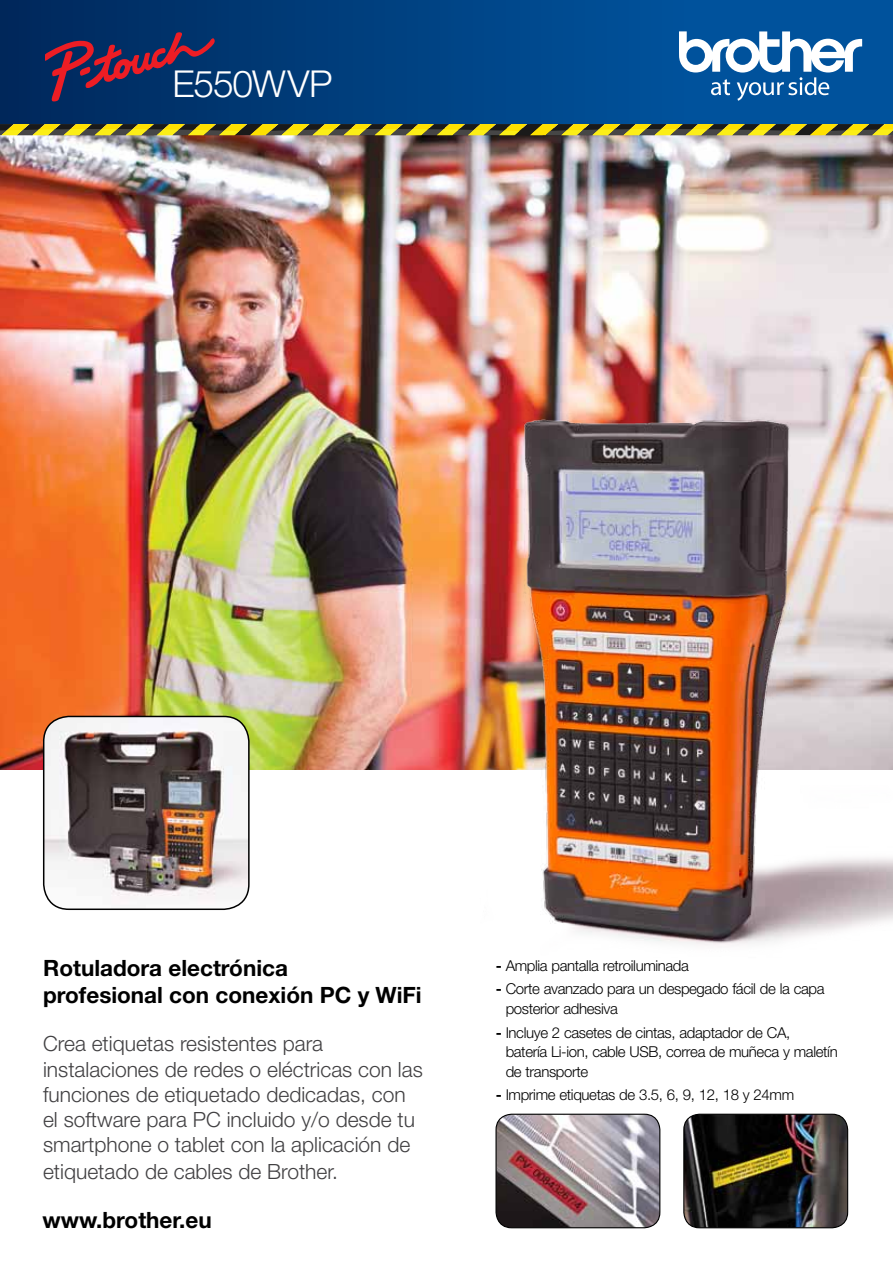
<style>
.page{position:relative;width:893px;height:1263px;background:#fff}
.page>*{position:absolute;margin:0;border:0;box-sizing:border-box;transform-origin:0 0}
.t1{font:300 37.2px "Helvetica Neue LT Pro";letter-spacing:-.03em;color:#fff}
.t2{font:700 22.5px/27px "Helvetica Neue LT Pro";color:#000}
.t3{font:300 21px/25.5px "Helvetica Neue LT Pro";color:#414042}
.t4{font:300 15px/19.5px "Helvetica Neue LT Pro";letter-spacing:-.025em;color:#000}
.s1{font-weight:700}
</style>
<div class="page">
<div style="left:0;top:0;width:686px;height:123px;background:linear-gradient(to right,#00275a,#00539c)"></div>
<div style="left:685px;top:0;width:208px;height:123px;background:#00529c"></div>
<svg style="left:679px;top:31px;width:183px;height:70px"></svg>
<img style="left:0;top:135px;width:893px;height:635px">
<img style="left:473px;top:372px;width:420px;height:573px">
<svg style="left:0;top:124px;width:893px;height:11px;background:#978c1d"></svg>
<svg style="left:46px;top:33px;width:169px;height:68px;background:#332b58"></svg>
<img style="left:496px;top:1114px;width:164px;height:114px">
<div style="left:495px;top:1114px;width:165px;height:114px;border:1px solid #000;border-radius:16px"></div>
<img style="left:684px;top:1114px;width:164px;height:114px">
<div style="left:683px;top:1114px;width:165px;height:114px;border:1px solid #000;border-radius:16px"></div>
<img style="left:44px;top:716px;width:205px;height:193px">
<div style="left:43px;top:716px;width:207px;height:194px;border:2px solid #000;border-radius:25px"></div>
<h1 class="t1" style="left:173px;top:61px;width:162px">E550WVP</h1>
<h2 class="t2" style="left:43px;top:954px;width:380px">Rotuladora electrónica<br>profesional con conexión PC y WiFi</h2>
<h3 class="t3" style="left:43px;top:1031px;width:381px">Crea etiquetas resistentes para instalaciones de redes o eléctricas con las funciones de etiquetado dedicadas, con el software para PC incluido y/o desde tu smartphone o tablet con la aplicación de etiquetado de cables de Brother.</h3>
<h2 class="t2" style="left:43px;top:1205px;width:171px">www.brother.eu</h2>
<p class="t4" style="left:496px;top:955px;width:195px"><span class="s1">-</span> Amplia pantalla retroiluminada</p>
<p class="t4" style="left:506px;top:979px;width:320px;text-indent:-10px"><span class="s1">-</span> Corte avanzado para un despegado fácil de la capa posterior adhesiva</p>
<p class="t4" style="left:506px;top:1022px;width:334px;text-indent:-10px"><span class="s1">-</span> Incluye 2 casetes de cintas, adaptador de CA,<br>batería Li-ion, cable USB, correa de muñeca y maletín de transporte</p>
<p class="t4" style="left:496px;top:1085px;width:300px"><span class="s1">-</span> Imprime etiquetas de 3.5, 6, 9, 12, 18 y 24mm</p>
</div>
